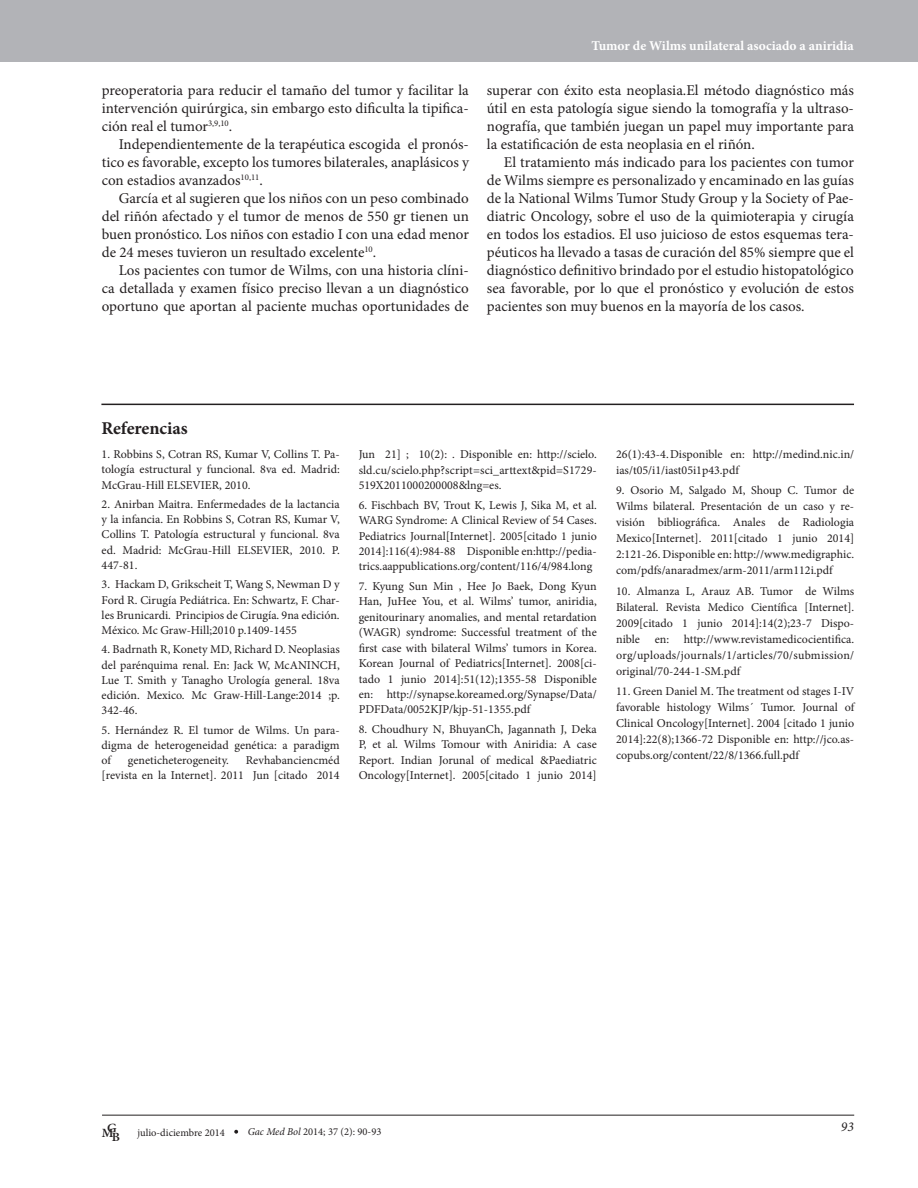
<style>
.page{position:relative;width:918px;height:1188px;background:#fff}
.page>*{position:absolute;margin:0;border:0;box-sizing:border-box;transform-origin:0 0}
.t1{font:700 18px "Minion Pro";color:#231f20}
.t2{font:15px/18px "Minion Pro";letter-spacing:-.005em;color:#231f20;text-align:justify}
.t3{font:700 13.5px "Minion Pro";color:#fff}
.t4{font:italic 13.5px "Minion Pro";color:#231f20}
.t5{font:600 12.6px "Minion Pro";color:#231f20;scale:1.05 1}
.t6{font:12px/15.5px "Minion Pro";color:#231f20;text-align:justify}
.t7{font:10.5px "Minion Pro";color:#231f20}
.s1{font-style:italic}
</style>
<div class="page">
<div style="left:0;top:1px;width:918px;height:61px;background:#b2b3b7"></div>
<hr style="left:102px;top:1115px;width:752px;height:1px;background:#231f20">
<svg style="left:234px;top:1130px;width:4px;height:4px"></svg>
<hr style="left:101px;top:404px;width:753px;height:1px;background:#231f20">
<p class="t2" style="left:102px;top:81px;width:369px">preoperatoria para reducir el tamaño del tumor y facilitar la intervención quirúrgica, sin embargo esto dificulta la tipifica&shy;ción real el tumor<sup>3,9,10</sup>.</p>
<p class="t2" style="left:102px;top:135px;width:369px;text-indent:17px">Independientemente de la terapéutica escogida el pronós&shy;tico es favorable, excepto los tumores bilaterales, anaplásicos y con estadios avanzados<sup>10,11</sup>.</p>
<p class="t2" style="left:102px;top:189px;width:369px;text-indent:17px">García et al sugieren que los niños con un peso combinado del riñón afectado y el tumor de menos de 550 gr tienen un buen pronóstico. Los niños con estadio I con una edad menor de 24 meses tuvieron un resultado excelente<sup>10</sup>.</p>
<p class="t2" style="left:102px;top:261px;width:369px;text-indent:17px">Los pacientes con tumor de Wilms, con una historia clíni&shy;ca detallada y examen físico preciso llevan a un diagnóstico oportuno que aportan al paciente muchas oportunidades de</p>
<p class="t3" style="left:591px;top:36px;width:264px">Tumor de Wilms unilateral asociado a aniridia</p>
<p class="t2" style="left:487px;top:81px;width:369px">superar con éxito esta neoplasia.El método diagnóstico más útil en esta patología sigue siendo la tomografía y la ultraso&shy;nografía, que también juegan un papel muy importante para la estatificación de esta neoplasia en el riñón.</p>
<p class="t2" style="left:487px;top:153px;width:369px;text-indent:17px">El tratamiento más indicado para los pacientes con tumor de Wilms siempre es personalizado y encaminado en las guías de la National Wilms Tumor Study Group y la Society of Pae&shy;diatric Oncology, sobre el uso de la quimioterapia y cirugía en todos los estadios. El uso juicioso de estos esquemas tera&shy;péuticos ha llevado a tasas de curación del 85% siempre que el diagnóstico definitivo brindado por el estudio histopatológico sea favorable, por lo que el pronóstico y evolución de estos pacientes son muy buenos en la mayoría de los casos.</p>
<p class="t1" style="left:101px;top:415px;width:88px">Referencias</p>
<p class="t6" style="left:102px;top:447px;width:240px">1. Robbins S, Cotran RS, Kumar V, Collins T. Pa&shy;tología estructural y funcional. 8va ed. Madrid:<br>McGrau-Hill ELSEVIER, 2010.</p>
<p class="t6" style="left:102px;top:497px;width:240px">2. Anirban Maitra. Enfermedades de la lactancia y la infancia. En Robbins S, Cotran RS, Kumar V, Collins T. Patología estructural y funcional. 8va ed. Madrid: McGrau-Hill ELSEVIER, 2010. P.<br>447-81.</p>
<p class="t6" style="left:102px;top:577px;width:240px">3. Hackam D, Grikscheit T, Wang S, Newman D y Ford R. Cirugía Pediátrica. En: Schwartz, F. Char&shy;les Brunicardi. Principios de Cirugía. 9na edición.<br>México. Mc Graw-Hill;2010 p.1409-1455</p>
<p class="t6" style="left:102px;top:642px;width:240px">4. Badrnath R, Konety MD, Richard D. Neoplasias del parénquima renal. En: Jack W, McANINCH, Lue T. Smith y Tanagho Urología general. 18va edición. Mexico. Mc Graw-Hill-Lange:2014 ;p.<br>342-46.</p>
<p class="t6" style="left:102px;top:722px;width:240px">5. Hernández R. El tumor de Wilms. Un para&shy;digma de heterogeneidad genética: a paradigm of</p>
<p class="t6" style="left:102px;top:753px;width:240px;text-align:right">Revhabanciencméd<br>[revista en la Internet]. 2011 Jun [citado 2014</p>
<p class="t6" style="left:128px;top:753px;width:103px">geneticheterogeneity.</p>
<p class="t6" style="left:359px;top:447px;width:240px">Jun 21] ; 10(2): . Disponible en: http://scielo. sld.cu/scielo.php?script=sci_arttext&amp;pid=S1729- 519X2011000200008&amp;lng=es.</p>
<p class="t6" style="left:359px;top:497px;width:240px">6. Fischbach BV, Trout K, Lewis J, Sika M, et al.<br>WARG Syndrome: A Clinical Review of 54 Cases.<br>Pediatrics Journal[Internet]. 2005[citado 1 junio 2014]:116(4):984-88 Disponible en:http://pedia&shy;trics.aappublications.org/content/116/4/984.long</p>
<p class="t6" style="left:359px;top:579px;width:240px">7. Kyung Sun Min , Hee Jo Baek, Dong Kyun Han, JuHee You, et al. Wilms’ tumor, aniridia, genitourinary anomalies, and mental retardation (WAGR) syndrome: Successful treatment of the first case with bilateral Wilms’ tumors in Korea.<br>Korean Journal of Pediatrics[Internet]. 2008[ci&shy;tado 1 junio 2014]:51(12);1355-58 Disponible en: http://synapse.koreamed.org/Synapse/Data/ PDFData/0052KJP/kjp-51-1355.pdf</p>
<p class="t6" style="left:359px;top:722px;width:240px">8. Choudhury N, BhuyanCh, Jagannath J, Deka P, et al. Wilms Tomour with Aniridia: A case Report. Indian Jorunal of medical &amp;Paediatric Oncology[Internet]. 2005[citado 1 junio 2014]</p>
<p class="t6" style="left:616px;top:446px;width:240px;line-height:16px">26(1):43-4.Disponible en: http://medind.nic.in/ ias/t05/i1/iast05i1p43.pdf</p>
<p class="t6" style="left:616px;top:483px;width:240px;line-height:16px">9. Osorio M, Salgado M, Shoup C. Tumor de Wilms bilateral. Presentación de un caso y re&shy;visión bibliográfica. Anales de Radiologia Mexico[Internet]. 2011[citado 1 junio 2014] 2:121-26. Disponible en: http://www.medigraphic. com/pdfs/anaradmex/arm-2011/arm112i.pdf</p>
<p class="t6" style="left:616px;top:583px;width:240px;line-height:16px">10. Almanza L, Arauz AB. Tumor de Wilms Bilateral. Revista Medico Científica [Internet].<br>2009[citado 1 junio 2014]:14(2);23-7 Dispo&shy;nible en: http://www.revistamedicocientifica. org/uploads/journals/1/articles/70/submission/ original/70-244-1-SM.pdf</p>
<p class="t6" style="left:616px;top:683px;width:240px;line-height:16px">11. Green Daniel M. The treatment od stages I-IV favorable histology Wilms´ Tumor. Journal of Clinical Oncology[Internet]. 2004 [citado 1 junio 2014]:22(8);1366-72 Disponible en: http://jco.as&shy;copubs.org/content/22/8/1366.full.pdf</p>
<p class="t5" style="left:107px;top:1120px;width:11px">G</p>
<p class="t4" style="left:841px;top:1118px;width:14px">93</p>
<p class="t5" style="left:102px;top:1127px;width:19px">MB</p>
<p class="t7" style="left:138px;top:1125px;width:89px">julio-diciembre 2014</p>
<p class="t7" style="left:248px;top:1124px;width:135px"><span class="s1">Gac Med Bol</span> 2014; 37 (2): 90-93</p>
</div>
